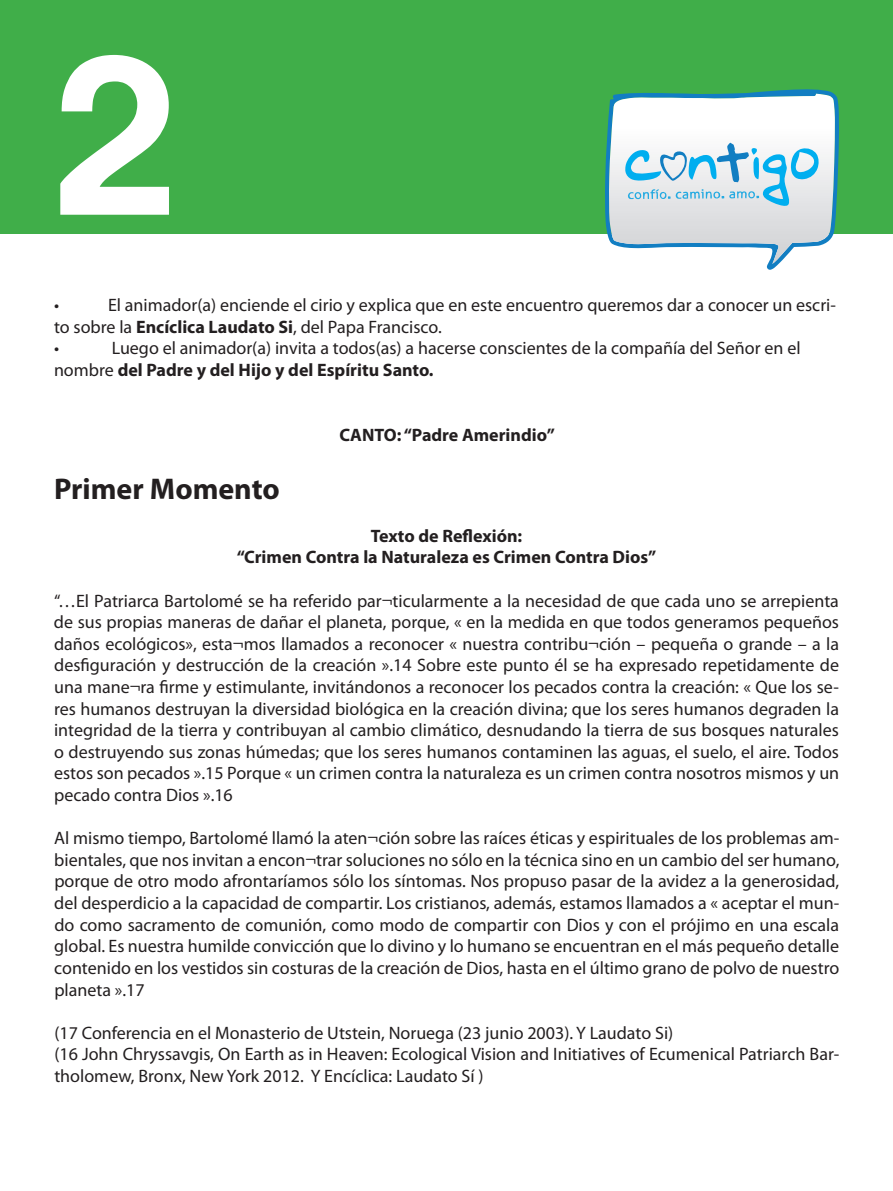
<style>
.page{position:relative;width:893px;height:1191px;background:#fff}
.page>*{position:absolute;margin:0;border:0;box-sizing:border-box;transform-origin:0 0}
.t1{font:700 225px "COUTURE";color:#fff}
.t2{font:700 30px "Myriad Pro";color:#231f20}
.t3{font:18px/21.6px "Myriad Pro";color:#231f20}
.t4{font:700 18px/21.6px "Myriad Pro";color:#231f20;text-align:center}
.s1{font-weight:700}
</style>
<div class="page">
<div style="left:0;top:0;width:893px;height:234px;background:#40ae49"></div>
<svg style="left:605px;top:89px;width:234px;height:181px;background:#cae0e7"></svg>
<h1 class="t1" style="left:54px;top:31px;width:123px">2</h1>
<p class="t3" style="left:54px;top:294px;width:783px;text-indent:54px">El animador(a) enciende el cirio y explica que en este encuentro queremos dar a conocer un escri&shy;to sobre la <span class="s1">Encíclica Laudato Si</span>, del Papa Francisco.<br>•</p>
<p class="t3" style="left:54px;top:294px;width:7px">•</p>
<p class="t3" style="left:54px;top:337px;width:748px;text-indent:58px">Luego el animador(a) invita a todos(as) a hacerse conscientes de la compañía del Señor en el nombre <span class="s1">del Padre y del Hijo y del Espíritu Santo.</span></p>
<p class="t4" style="left:339px;top:423px;width:217px">CANTO: “Padre Amerindio”</p>
<h2 class="t2" style="left:54px;top:469px;width:227px">Primer Momento</h2>
<p class="t4" style="left:237px;top:524px;width:421px">Texto de Reflexión:<br>“Crimen Contra la Naturaleza es Crimen Contra Dios”</p>
<p class="t3" style="left:54px;top:589px;width:787px;text-align:justify">“…El Patriarca Bartolomé se ha referido par¬ticularmente a la necesidad de que cada uno se arrepienta de sus propias maneras de dañar el planeta, porque, « en la medida en que todos generamos pequeños daños ecológicos», esta¬mos llamados a reconocer « nuestra contribu¬ción – pequeña o grande – a la desfiguración y destrucción de la creación ».14 Sobre este punto él se ha expresado repetidamente de una mane¬ra firme y estimulante, invitándonos a reconocer los pecados contra la creación: « Que los se&shy;res humanos destruyan la diversidad biológica en la creación divina; que los seres humanos degraden la integridad de la tierra y contribuyan al cambio climático, desnudando la tierra de sus bosques naturales o destruyendo sus zonas húmedas; que los seres humanos contaminen las aguas, el suelo, el aire. Todos estos son pecados ».15 Porque « un crimen contra la naturaleza es un crimen contra nosotros mismos y un pecado contra Dios ».16</p>
<p class="t3" style="left:54px;top:827px;width:787px;text-align:justify">Al mismo tiempo, Bartolomé llamó la aten¬ción sobre las raíces éticas y espirituales de los problemas am&shy;bientales, que nos invitan a encon¬trar soluciones no sólo en la técnica sino en un cambio del ser humano, porque de otro modo afrontaríamos sólo los síntomas. Nos propuso pasar de la avidez a la generosidad, del desperdicio a la capacidad de compartir. Los cristianos, además, estamos llamados a « aceptar el mun&shy;do como sacramento de comunión, como modo de compartir con Dios y con el prójimo en una escala global. Es nuestra humilde convicción que lo divino y lo humano se encuentran en el más pequeño detalle contenido en los vestidos sin costuras de la creación de Dios, hasta en el último grano de polvo de nuestro planeta ».17</p>
<p class="t3" style="left:54px;top:1021px;width:786px">(17 Conferencia en el Monasterio de Utstein, Noruega (23 junio 2003). Y Laudato Si)<br>(16 John Chryssavgis, On Earth as in Heaven: Ecological Vision and Initiatives of Ecumenical Patriarch Bar&shy;tholomew, Bronx, New York 2012. Y Encíclica: Laudato Sí )</p>
</div>
